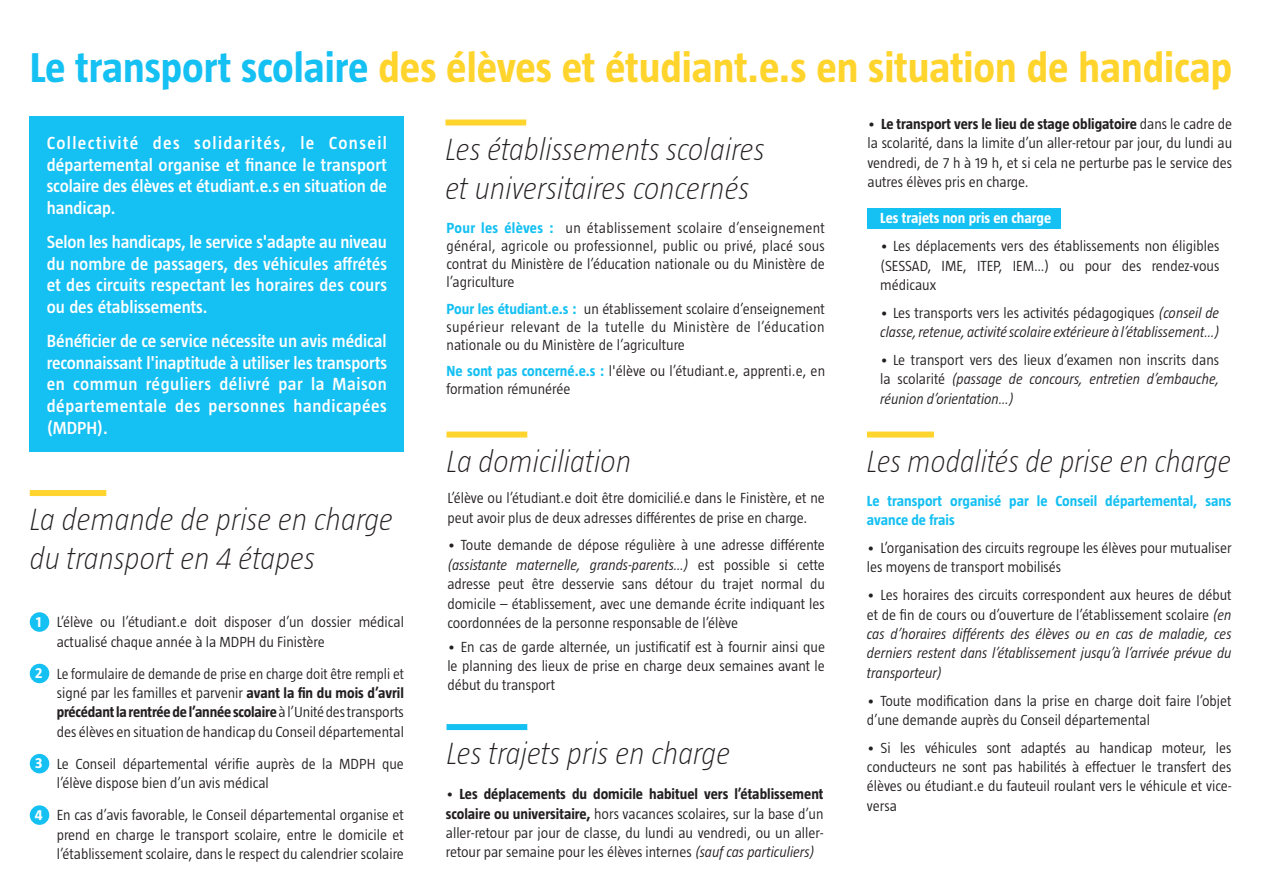
<style>
.page{position:relative;width:1263px;height:893px;background:#fff}
.page>*{position:absolute;margin:0;border:0;box-sizing:border-box;transform-origin:0 0}
.p2_titre{font:700 42.75px "Taz";color:#ffd42c}
.titre_niveau_2{font:italic 200 31.5px/39px "Taz";color:#231f20}
.p2_texte_intro_FOND{font:600 18px/21.6px "Taz";color:#fff;text-align:justify}
.p2_texte_courant{font:300 15px/19.4px "Taz";color:#231f20;text-align:justify}
.t1{font:italic 300 15px/19.4px "Taz";color:#231f20;text-align:justify}
.p2_texte_courant-2{font:300 15px/19.4px "Taz";color:#231f20;text-align:justify;scale:.96 1}
.t2{font:700 15px/19.4px "Taz";color:#15c0f2}
.t3{font:700 15px "Taz";color:#fff}
.s1{color:#15c0f2}
.s2{font-weight:700}
.s3{font-weight:700;color:#15c0f2}
.s4{font-style:italic}
.s5{font-style:normal}
</style>
<div class="page">
<div style="left:445px;top:120px;width:81px;height:6px;background:#ffd42c"></div>
<div style="left:30px;top:116px;width:374px;height:336px;background:#15c0f2"></div>
<div style="left:30px;top:490px;width:76px;height:6px;background:#ffd42c"></div>
<div style="left:30px;top:612px;width:19px;height:20px;background:#15c0f2;border-radius:50%"></div>
<div style="left:30px;top:664px;width:19px;height:19px;background:#15c0f2;border-radius:50%"></div>
<div style="left:30px;top:754px;width:19px;height:19px;background:#15c0f2;border-radius:50%"></div>
<div style="left:30px;top:805px;width:19px;height:20px;background:#15c0f2;border-radius:50%"></div>
<div style="left:446px;top:432px;width:81px;height:6px;background:#ffd42c"></div>
<div style="left:446px;top:724px;width:81px;height:6px;background:#15c0f2"></div>
<div style="left:867px;top:432px;width:67px;height:6px;background:#ffd42c"></div>
<div style="left:867px;top:208px;width:194px;height:21px;background:#15c0f2"></div>
<p class="p2_titre" style="left:30px;top:43px;width:1204px"><span class="s1">Le transport scolaire</span> des élèves et étudiant.e.s en situation de handicap</p>
<p class="p2_texte_intro_FOND" style="left:47px;top:132px;width:342px">Collectivité des solidarités, le Conseil départemental organise et finance le transport scolaire des élèves et étudiant.e.s en situation de handicap.</p>
<p class="p2_texte_intro_FOND" style="left:47px;top:231px;width:342px">Selon les handicaps, le service s'adapte au niveau du nombre de passagers, des véhicules affrétés et des circuits respectant les horaires des cours ou des établissements.</p>
<p class="p2_texte_intro_FOND" style="left:47px;top:330px;width:342px">Bénéficier de ce service nécessite un avis médical reconnaissant l'inaptitude à utiliser les transports en commun réguliers délivré par la Maison départementale des personnes handicapées (MDPH).</p>
<p class="titre_niveau_2" style="left:30px;top:499px;width:365px">La demande de prise en charge du transport en 4 étapes</p>
<p class="t3" style="left:36px;top:613px;width:7px">1</p>
<p class="p2_texte_courant" style="left:57px;top:612px;width:349px">L’élève ou l’étudiant.e doit disposer d’un dossier médical actualisé chaque année à la MDPH du Finistère</p>
<p class="t3" style="left:35px;top:665px;width:9px">2</p>
<p class="p2_texte_courant-2" style="left:57px;top:664px;width:363px">Le formulaire de demande de prise en charge doit être rempli et signé par les familles et parvenir <span class="s2">avant la fin du mois d’avril précédant la rentrée de l’année scolaire</span> à l’Unité des transports des élèves en situation de handicap du Conseil départemental</p>
<p class="t3" style="left:35px;top:755px;width:9px">3</p>
<p class="p2_texte_courant" style="left:57px;top:754px;width:349px">Le Conseil départemental vérifie auprès de la MDPH que l’élève dispose bien d’un avis médical</p>
<p class="t3" style="left:35px;top:806px;width:9px">4</p>
<p class="p2_texte_courant" style="left:57px;top:805px;width:349px">En cas d’avis favorable, le Conseil départemental organise et prend en charge le transport scolaire, entre le domicile et l’établissement scolaire, dans le respect du calendrier scolaire</p>
<p class="titre_niveau_2" style="left:445px;top:129px;width:321px">Les établissements scolaires et universitaires concernés</p>
<p class="p2_texte_courant" style="left:446px;top:219px;width:380px;line-height:18px"><span class="s3">Pour les élèves :</span> un établissement scolaire d’enseignement général, agricole ou professionnel, public ou privé, placé sous contrat du Ministère de l’éducation nationale ou du Ministère de l’agriculture</p>
<p class="p2_texte_courant" style="left:446px;top:300px;width:380px;line-height:18px"><span class="s3">Pour les étudiant.e.s :</span> un établissement scolaire d’enseignement supérieur relevant de la tutelle du Ministère de l’éducation nationale ou du Ministère de l’agriculture</p>
<p class="p2_texte_courant" style="left:446px;top:362px;width:380px;line-height:18px"><span class="s3">Ne sont pas concerné.e.s :</span> l'élève ou l’étudiant.e, apprenti.e, en formation rémunérée</p>
<p class="titre_niveau_2" style="left:446px;top:441px;width:186px">La domiciliation</p>
<p class="p2_texte_courant" style="left:447px;top:488px;width:379px">L’élève ou l’étudiant.e doit être domicilié.e dans le Finistère, et ne peut avoir plus de deux adresses différentes de prise en charge.</p>
<p class="p2_texte_courant" style="left:447px;top:536px;width:379px">• Toute demande de dépose régulière à une adresse différente <span class="s4">(assistante maternelle, grands-parents…)</span> est possible si cette adresse peut être desservie sans détour du trajet normal du domicile – établissement, avec une demande écrite indiquant les coordonnées de la personne responsable de l’élève</p>
<p class="p2_texte_courant" style="left:447px;top:637px;width:379px">• En cas de garde alternée, un justificatif est à fournir ainsi que le planning des lieux de prise en charge deux semaines avant le début du transport</p>
<p class="titre_niveau_2" style="left:446px;top:733px;width:286px">Les trajets pris en charge</p>
<p class="p2_texte_courant" style="left:446px;top:784px;width:379px">• <span class="s2">Les déplacements du domicile habituel vers l’établissement scolaire ou universitaire,</span> hors vacances scolaires, sur la base d’un aller-retour par jour de classe, du lundi au vendredi, ou un aller&shy;retour par semaine pour les élèves internes <span class="s4">(sauf cas particuliers)</span></p>
<p class="p2_texte_courant" style="left:867px;top:114px;width:366px">• <span class="s2">Le transport vers le lieu de stage obligatoire</span> dans le cadre de la scolarité, dans la limite d’un aller-retour par jour, du lundi au vendredi, de 7 h à 19 h, et si cela ne perturbe pas le service des autres élèves pris en charge.</p>
<p class="t3" style="left:880px;top:210px;width:172px">Les trajets non pris en charge</p>
<p class="p2_texte_courant" style="left:880px;top:236px;width:341px">• Les déplacements vers des établissements non éligibles (SESSAD, IME, ITEP, IEM…) ou pour des rendez-vous médicaux</p>
<p class="t1" style="left:880px;top:303px;width:341px"><span class="s5">• Les transports vers les activités pédagogiques</span> (conseil de classe, retenue, activité scolaire extérieure à l’établissement…)</p>
<p class="t1" style="left:880px;top:350px;width:341px"><span class="s5">• Le transport vers des lieux d’examen non inscrits dans la scolarité</span> (passage de concours, entretien d’embauche, réunion d’orientation…)</p>
<p class="titre_niveau_2" style="left:867px;top:441px;width:366px">Les modalités de prise en charge</p>
<p class="t2" style="left:867px;top:491px;width:366px">Le transport organisé par le Conseil départemental, sans avance de frais</p>
<p class="p2_texte_courant" style="left:867px;top:538px;width:366px">• L’organisation des circuits regroupe les élèves pour mutualiser les moyens de transport mobilisés</p>
<p class="t1" style="left:867px;top:585px;width:366px"><span class="s5">• Les horaires des circuits correspondent aux heures de début et de fin de cours ou d’ouverture de l’établissement scolaire</span> (en cas d’horaires différents des élèves ou en cas de maladie, ces derniers restent dans l’établissement jusqu’à l’arrivée prévue du transporteur)</p>
<p class="p2_texte_courant" style="left:867px;top:691px;width:366px">• Toute modification dans la prise en charge doit faire l’objet d’une demande auprès du Conseil départemental</p>
<p class="p2_texte_courant" style="left:867px;top:738px;width:366px">• Si les véhicules sont adaptés au handicap moteur, les conducteurs ne sont pas habilités à effectuer le transfert des élèves ou étudiant.e du fauteuil roulant vers le véhicule et vice&shy;versa</p>
</div>
